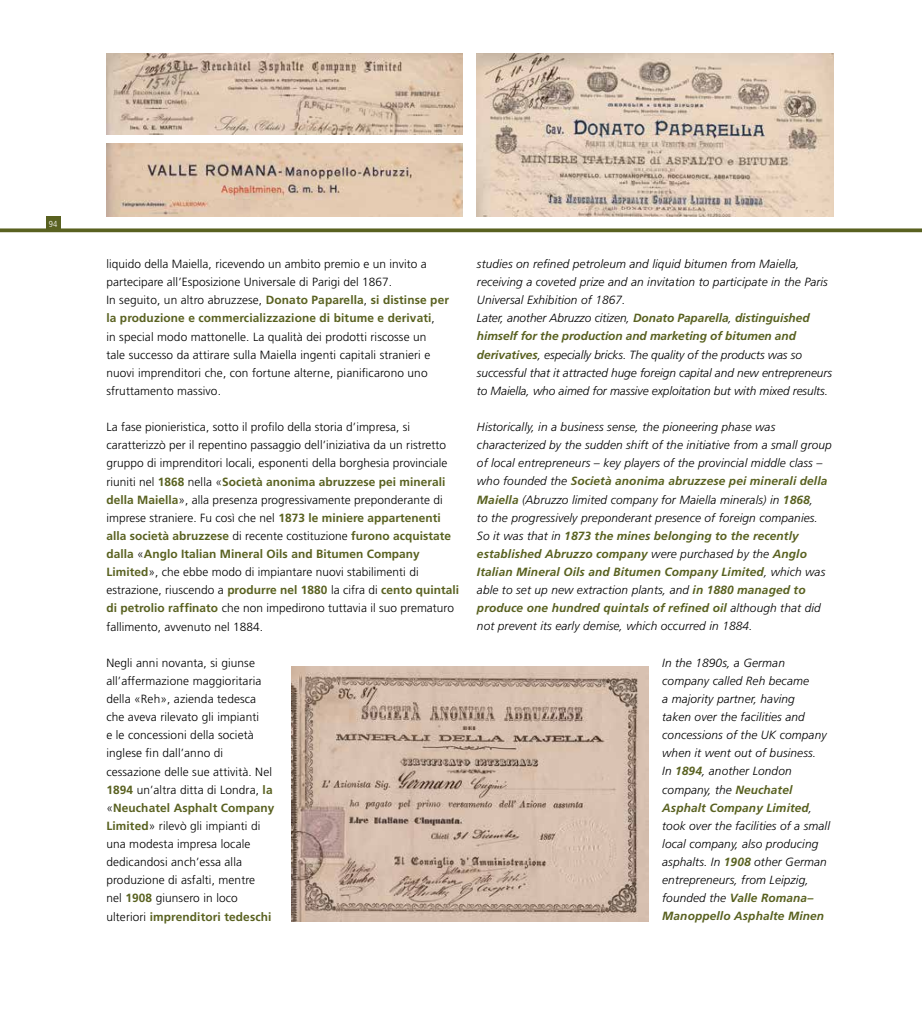
<style>
.page{position:relative;width:922px;height:1010px;background:#fff}
.page>*{position:absolute;margin:0;border:0;box-sizing:border-box;transform-origin:0 0}
.t1{font:300 11.88px/18.1px "Frutiger";letter-spacing:.005em;color:#000}
.t2{font:italic 300 11.88px/18.1px "Frutiger";letter-spacing:.01em;color:#000}
.t3{font:300 condensed 8.75px "Frutiger";color:#fff}
.s1{font-weight:700;color:#596120}
</style>
<div class="page">
<img style="left:106px;top:53px;width:356px;height:82px">
<img style="left:106px;top:144px;width:356px;height:72px">
<img style="left:477px;top:53px;width:356px;height:163px">
<svg style="left:0;top:228px;width:921px;height:4px;background:#6c7339"></svg>
<div style="left:46px;top:216px;width:14px;height:14px;background:#596120"></div>
<img style="left:291px;top:667px;width:357px;height:254px">
<p class="t3" style="left:49px;top:219px;width:10px">94</p>
<p class="t1" style="left:106px;top:255px;width:344px">liquido della Maiella, ricevendo un ambito premio e un invito a partecipare all’Esposizione Universale di Parigi del 1867.<br>In seguito, un altro abruzzese, <span class="s1">Donato Paparella</span>, <span class="s1">si distinse per la produzione e commercializzazione di bitume e derivati</span>,<br>in special modo mattonelle. La qualità dei prodotti riscosse un<br>tale successo da attirare sulla Maiella ingenti capitali stranieri e nuovi imprenditori che, con fortune alterne, pianificarono uno sfruttamento massivo.</p>
<p class="t1" style="left:106px;top:418px;width:354px">La fase pionieristica, sotto il profilo della storia d’impresa, si caratterizzò per il repentino passaggio dell’iniziativa da un ristretto gruppo di imprenditori locali, esponenti della borghesia provinciale riuniti nel <span class="s1">1868</span> nella «<span class="s1">Società anonima abruzzese pei minerali della Maiella</span>», alla presenza progressivamente preponderante di imprese straniere. Fu così che nel <span class="s1">1873 le miniere appartenenti alla società abruzzese</span> di recente costituzione <span class="s1">furono acquistate dalla</span> «<span class="s1">Anglo Italian Mineral Oils and Bitumen Company Limited</span>», che ebbe modo di impiantare nuovi stabilimenti di estrazione, riuscendo a <span class="s1">produrre nel 1880</span> la cifra di <span class="s1">cento quintali di petrolio raffinato</span> che non impedirono tuttavia il suo prematuro fallimento, avvenuto nel 1884.</p>
<p class="t1" style="left:106px;top:653px;width:169px">Negli anni novanta, si giunse all’affermazione maggioritaria della «Reh», azienda tedesca che aveva rilevato gli impianti<br>e le concessioni della società inglese fin dall’anno di cessazione delle sue attività. Nel<br><span class="s1">1894</span> un’altra ditta di Londra, <span class="s1">la </span>«<span class="s1">Neuchatel Asphalt Company<br>Limited</span>» rilevò gli impianti di una modesta impresa locale dedicandosi anch’essa alla produzione di asfalti, mentre<br>nel <span class="s1">1908</span> giunsero in loco ulteriori <span class="s1">imprenditori tedeschi</span></p>
<p class="t2" style="left:477px;top:255px;width:356px">studies on refined petroleum and liquid bitumen from Maiella, receiving a coveted prize and an invitation to participate in the Paris Universal Exhibition of 1867.<br>Later, another Abruzzo citizen, <span class="s1">Donato Paparella</span>, <span class="s1">distinguished himself for the production and marketing of bitumen and derivatives</span>, especially bricks. The quality of the products was so successful that it attracted huge foreign capital and new entrepreneurs to Maiella, who aimed for massive exploitation but with mixed results.</p>
<p class="t2" style="left:477px;top:418px;width:356px">Historically, in a business sense, the pioneering phase was characterized by the sudden shift of the initiative from a small group of local entrepreneurs – key players of the provincial middle class – who founded the <span class="s1">Società anonima abruzzese pei minerali della Maiella</span> (Abruzzo limited company for Maiella minerals) in <span class="s1">1868</span>,<br>to the progressively preponderant presence of foreign companies.<br>So it was that in <span class="s1">1873 the mines belonging to the recently established Abruzzo company</span> were purchased by the <span class="s1">Anglo Italian Mineral Oils and Bitumen Company Limited</span>, which was able to set up new extraction plants, and <span class="s1">in 1880 managed to produce one hundred quintals of refined oil</span> although that did not prevent its early demise, which occurred in 1884.</p>
<p class="t2" style="left:662px;top:653px;width:169px">In the 1890s, a German company called Reh became<br>a majority partner, having<br>taken over the facilities and concessions of the UK company when it went out of business.<br>In <span class="s1">1894</span>, another London company, the <span class="s1">Neuchatel<br>Asphalt Company Limited</span>, took over the facilities of a small local company, also producing asphalts. In <span class="s1">1908</span> other German entrepreneurs, from Leipzig, founded the <span class="s1">Valle Romana–<br>Manoppello Asphalte Minen</span></p>
</div>
